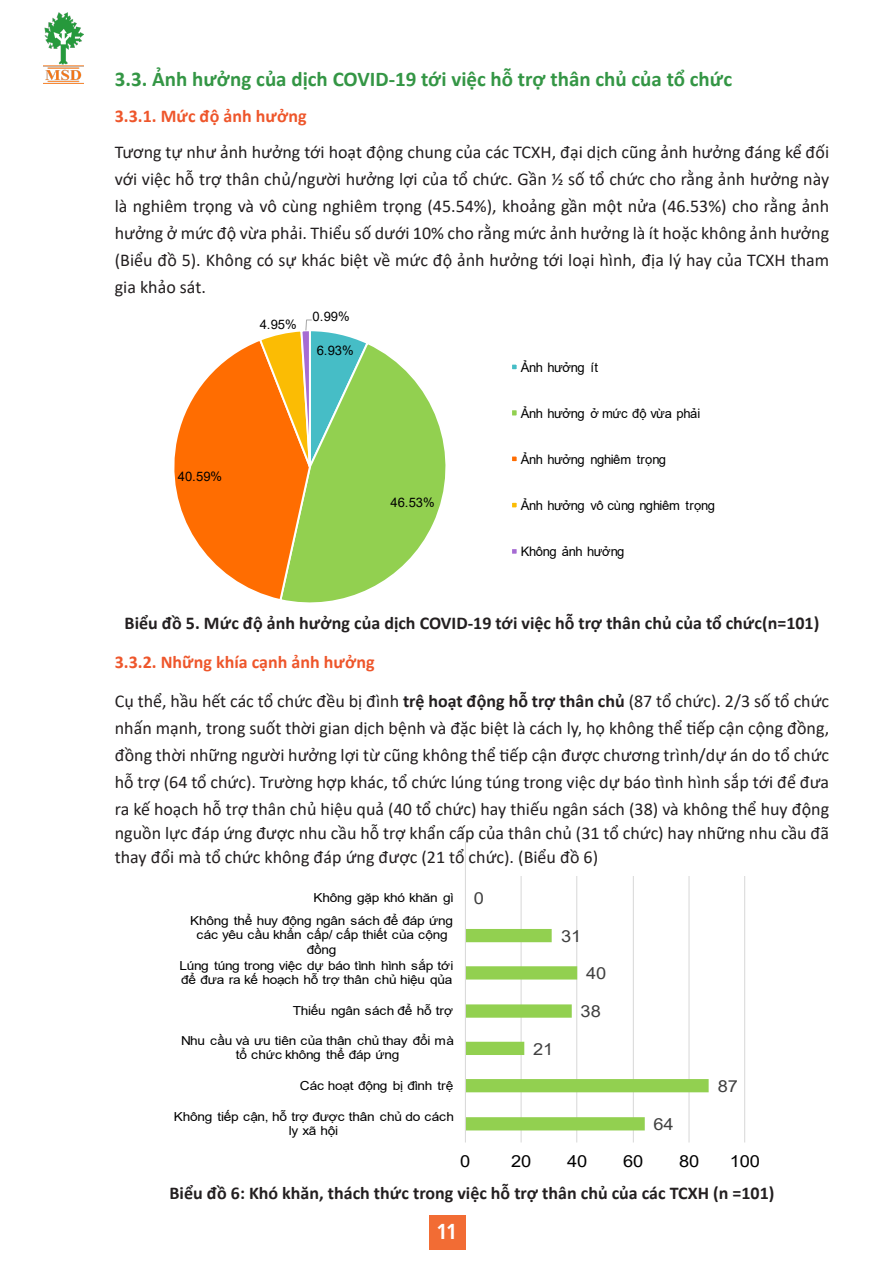
<style>
.page{position:relative;width:893px;height:1263px;background:#fff}
.page>*{position:absolute;margin:0;border:0;box-sizing:border-box;transform-origin:0 0}
.t1{font:700 21px "Calibri";color:#349645}
.t2{font:700 condensed 21px "Open Sans";color:#fff}
.t3{font:18px/27px "Calibri";color:#231f20;text-align:justify}
.t4{font:700 18px "Calibri";color:#231f20}
.t5{font:700 18px "Calibri";color:#ee562b}
.t6{font:16.65px "Arial";letter-spacing:-.005em;color:#404040;scale:1.1 1}
.t7{font:16.65px "Arial";letter-spacing:-.005em;color:#000;scale:1.1 1}
.t8{font:13.05px "Arial";letter-spacing:-.02em;color:#000}
.t9{font:13.05px "Arial";letter-spacing:-.04em;color:#000}
.t10{font:12.45px/14.1px "Arial";letter-spacing:-.025em;color:#000;text-align:center;scale:1.1 1}
.s1{font-weight:700}
</style>
<div class="page">
<img style="left:43px;top:12px;width:41px;height:71px">
<div style="left:429px;top:1216px;width:37px;height:34px;background:#f26c34"></div>
<svg style="left:174px;top:319px;width:343px;height:284px"></svg>
<hr style="left:465px;top:841px;width:1px;height:301px;background:#d9d9d9">
<svg style="left:465px;top:876px;width:280px;height:267px"></svg>
<p class="t1" style="left:115px;top:64px;width:619px">3.3. Ảnh hưởng của dịch COVID-19 tới việc hỗ trợ thân chủ của tổ chức</p>
<p class="t5" style="left:115px;top:104px;width:194px">3.3.1. Mức độ ảnh hưởng</p>
<p class="t3" style="left:115px;top:138px;width:716px">Tương tự như ảnh hưởng tới hoạt động chung của các TCXH, đại dịch cũng ảnh hưởng đáng kể đối với việc hỗ trợ thân chủ/người hưởng lợi của tổ chức. Gần ½ số tổ chức cho rằng ảnh hưởng này là nghiêm trọng và vô cùng nghiêm trọng (45.54%), khoảng gần một nửa (46.53%) cho rằng ảnh hưởng ở mức độ vừa phải. Thiểu số dưới 10% cho rằng mức ảnh hưởng là ít hoặc không ảnh hưởng (Biểu đồ 5). Không có sự khác biệt về mức độ ảnh hưởng tới loại hình, địa lý hay của TCXH tham gia khảo sát.</p>
<p class="t8" style="left:260px;top:315px;width:38px">4.95%</p>
<p class="t8" style="left:313px;top:307px;width:38px">0.99%</p>
<p class="t8" style="left:317px;top:341px;width:38px">6.93%</p>
<p class="t8" style="left:178px;top:468px;width:46px">40.59%</p>
<p class="t8" style="left:390px;top:494px;width:46px">46.53%</p>
<p class="t8" style="left:521px;top:358px;width:79px">Ảnh hưởng ít</p>
<p class="t8" style="left:521px;top:404px;width:181px">Ảnh hưởng ở mức độ vừa phải</p>
<p class="t8" style="left:521px;top:450px;width:147px">Ảnh hưởng nghiêm trọng</p>
<p class="t8" style="left:521px;top:496px;width:196px">Ảnh hưởng vô cùng nghiêm trọng</p>
<p class="t9" style="left:521px;top:542px;width:105px">Không ảnh hưởng</p>
<p class="t4" style="left:125px;top:611px;width:696px">Biểu đồ 5. Mức độ ảnh hưởng của dịch COVID-19 tới việc hỗ trợ thân chủ của tổ chức(n=101)</p>
<p class="t5" style="left:115px;top:650px;width:261px">3.3.2. Những khía cạnh ảnh hưởng</p>
<p class="t3" style="left:115px;top:687px;width:716px">Cụ thể, hầu hết các tổ chức đều bị đình <span class="s1">trệ hoạt động hỗ trợ thân chủ</span> (87 tổ chức). 2/3 số tổ chức nhấn mạnh, trong suốt thời gian dịch bệnh và đặc biệt là cách ly, họ không thể tiếp cận cộng đồng, đồng thời những người hưởng lợi từ cũng không thể tiếp cận được chương trình/dự án do tổ chức hỗ trợ (64 tổ chức). Trường hợp khác, tổ chức lúng túng trong việc dự báo tình hình sắp tới để đưa ra kế hoạch hỗ trợ thân chủ hiệu quả (40 tổ chức) hay thiếu ngân sách (38) và không thể huy động</p>
<p class="t3" style="left:115px;top:821px;width:716px;line-height:24px">nguồn lực đáp ứng được nhu cầu hỗ trợ khẩn cấp của thân chủ (31 tổ chức) hay những nhu cầu đã thay đổi mà tổ chức không đáp ứng được (21 tổ chức). (Biểu đồ 6)</p>
<p class="t10" style="left:313px;top:890px;width:129px">Không gặp khó khăn gì</p>
<p class="t10" style="left:190px;top:913px;width:241px;line-height:14.5px">Không thể huy động ngân sách để đáp ứng các yêu cầu khẩn cấp/ cấp thiết của cộng đồng</p>
<p class="t10" style="left:179px;top:958px;width:251px;text-align:left">Lúng túng trong việc dự báo tình hình sắp tới để đưa ra kế hoạch hỗ trợ thân chủ hiệu qủa</p>
<p class="t10" style="left:293px;top:1003px;width:147px">Thiếu ngân sách để hỗ trợ</p>
<p class="t10" style="left:181px;top:1034px;width:250px">Nhu cầu và ưu tiên của thân chủ thay đổi mà tổ chức không thể đáp ứng</p>
<p class="t10" style="left:300px;top:1078px;width:141px">Các hoạt động bị đình trệ</p>
<p class="t10" style="left:174px;top:1109px;width:256px">Không tiếp cận, hỗ trợ được thân chủ do cách ly xã hội</p>
<p class="t6" style="left:474px;top:887px;width:11px">0</p>
<p class="t6" style="left:533px;top:1037px;width:20px">21</p>
<p class="t6" style="left:561px;top:924px;width:20px">31</p>
<p class="t6" style="left:586px;top:962px;width:20px">40</p>
<p class="t6" style="left:581px;top:999px;width:20px">38</p>
<p class="t6" style="left:653px;top:1112px;width:20px">64</p>
<p class="t6" style="left:718px;top:1075px;width:20px">87</p>
<p class="t7" style="left:460px;top:1150px;width:11px">0</p>
<p class="t7" style="left:511px;top:1150px;width:20px">20</p>
<p class="t7" style="left:567px;top:1150px;width:20px">40</p>
<p class="t7" style="left:623px;top:1150px;width:20px">60</p>
<p class="t7" style="left:679px;top:1150px;width:20px">80</p>
<p class="t7" style="left:730px;top:1150px;width:29px">100</p>
<p class="t4" style="left:170px;top:1181px;width:606px">Biểu đồ 6: Khó khăn, thách thức trong việc hỗ trợ thân chủ của các TCXH (n =101)</p>
<p class="t2" style="left:437px;top:1216px;width:21px">11</p>
</div>
